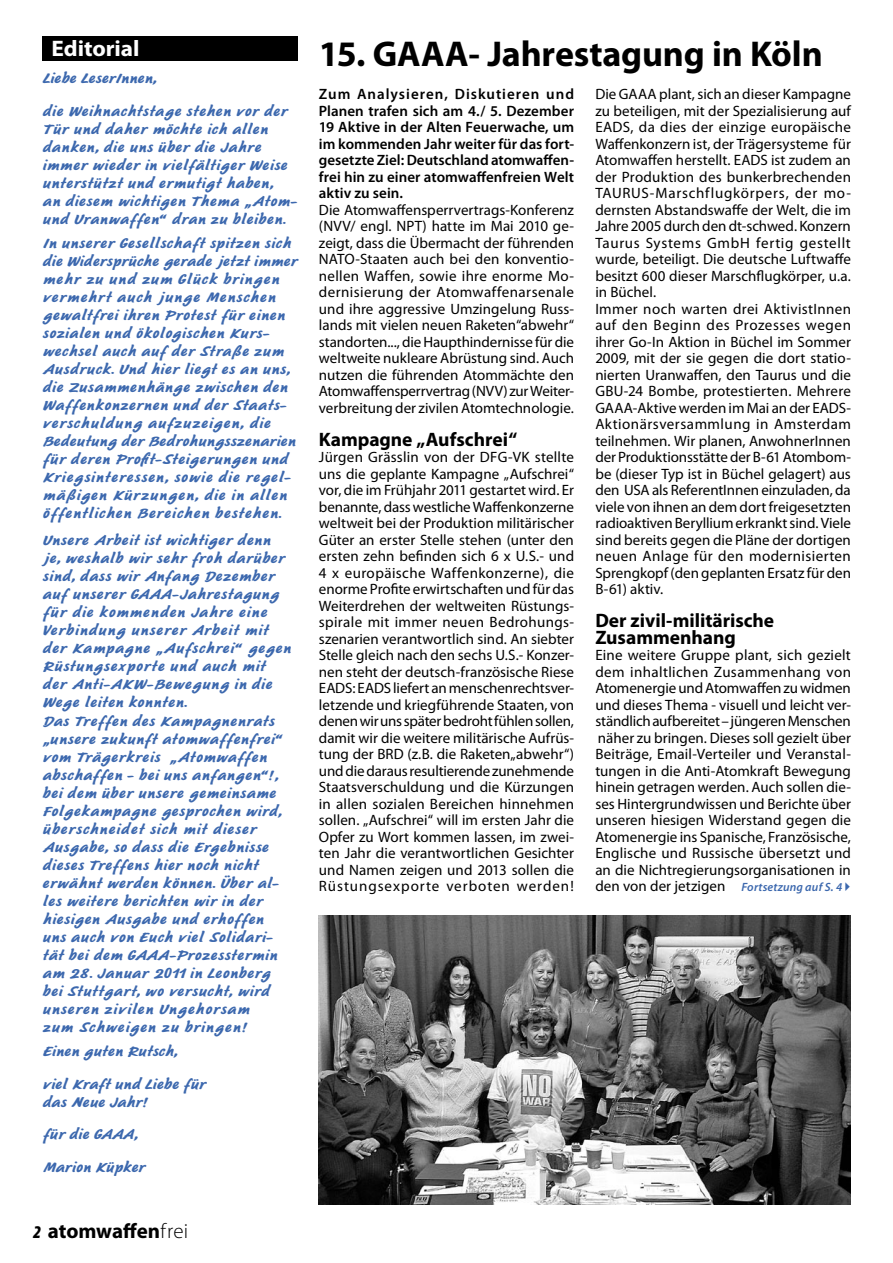
<style>
.page{position:relative;width:893px;height:1263px;background:#fff}
.page>*{position:absolute;margin:0;border:0;box-sizing:border-box;transform-origin:0 0}
._01_2__Headline{font:700 36px "Myriad Pro";letter-spacing:-.005em;color:#000}
.t1{font:700 22.5px "Myriad Pro";color:#fff;scale:1.04 1}
.atomwaffenfrei{font:700 21px "Myriad Pro";letter-spacing:-.005em;color:#000}
._01_3__Zwischenheadline{font:700 19.5px/16.5px "Myriad Pro";letter-spacing:-.005em;color:#000}
._01_Fließtext{font:700 19.5px "Myriad Pro";letter-spacing:-.005em;color:#000}
.t2{font:italic 900 condensed 18px "Myriad Pro";color:#000}
._01_Fließtext-2{font:15px/16.5px "Myriad Pro";letter-spacing:.005em;color:#000;text-align:justify}
._01_1__1_Absatz_Fließtext{font:600 15px/16.5px "Myriad Pro";letter-spacing:.005em;color:#000;text-align:justify}
.Editorial{font:700 14.4px/18px "Sayer Script MN";letter-spacing:.005em;color:#3c68ae;scale:1.19 1}
.Editorial-2{font:700 14.4px/18px "Sayer Script MN";letter-spacing:-.02em;color:#3c68ae;scale:1.19 1}
.Editorial-3{font:700 14.4px "Sayer Script MN";letter-spacing:-.025em;color:#3c68ae;scale:1.19 1}
.Editorial-4{font:700 14.4px "Sayer Script MN";letter-spacing:-.015em;color:#3c68ae;scale:1.19 1}
.s1{font-weight:300}
.s2{font-weight:600;font-style:italic;font-size:12px;color:#3c68ae}
</style>
<div class="page">
<div style="left:43px;top:36px;width:255px;height:25px;background:#000"></div>
<img style="left:319px;top:916px;width:531px;height:289px">
<p class="t1" style="left:52px;top:35px;width:86px">Editorial</p>
<p class="Editorial-3" style="left:43px;top:68px;width:98px">Liebe LeserInnen,</p>
<p class="Editorial" style="left:43px;top:102px;width:216px">die Weihnachtstage stehen vor der<br>Tür und daher möchte ich allen danken, die uns über die Jahre immer wieder in vielfältiger Weise unterstützt und ermutigt haben,<br>an diesem wichtigen Thema „Atom&shy;und Uranwaffen“ dran zu bleiben.</p>
<p class="Editorial" style="left:43px;top:234px;width:216px">In unserer Gesellschaft spitzen sich die Widersprüche gerade jetzt immer mehr zu und zum Glück bringen vermehrt auch junge Menschen gewaltfrei ihren Protest für einen sozialen und ökologischen Kurs&shy;wechsel auch auf der Straße zum Ausdruck. Und hier liegt es an uns, die Zusammenhänge zwischen den Waffenkonzernen und der Staats&shy;verschuldung aufzuzeigen, die Bedeutung der Bedrohungsszenarien für deren Profit-Steigerungen und Kriegsinteressen, sowie die regel&shy;mäßigen Kürzungen, die in allen öffentlichen Bereichen bestehen.</p>
<p class="Editorial" style="left:43px;top:531px;width:211px">Unsere Arbeit ist wichtiger denn je, weshalb wir sehr froh darüber sind, dass wir Anfang Dezember auf unserer GAAA-Jahrestagung für die kommenden Jahre eine<br>Verbindung unserer Arbeit mit der Kampagne „Aufschrei“ gegen<br>Rüstungsexporte und auch mit der Anti-AKW-Bewegung in die<br>Wege leiten konnten.</p>
<p class="Editorial" style="left:43px;top:712px;width:204px">Das Treffen des Kampagnenrats „unsere zukunft atomwaffenfrei“ vom Trägerkreis „Atomwaffen abschaffen - bei uns anfangen“!, bei dem über unsere gemeinsame<br>Folgekampagne gesprochen wird, überschneidet sich mit dieser<br>Ausgabe, so dass die Ergebnisse dieses Treffens hier noch nicht erwähnt werden können. Über al&shy;les weitere berichten wir in der hiesigen Ausgabe und erhoffen uns auch von Euch viel Solidari&shy;tät bei dem GAAA-Prozesstermin am 28. Januar 2011 in Leonberg bei Stuttgart, wo versucht, wird unseren zivilen Ungehorsam zum Schweigen zu bringen!</p>
<p class="Editorial-4" style="left:43px;top:1042px;width:115px">Einen guten Rutsch,</p>
<p class="Editorial-2" style="left:43px;top:1075px;width:139px">viel Kraft und Liebe für das Neue Jahr!</p>
<p class="Editorial-3" style="left:43px;top:1125px;width:82px">für die GAAA,</p>
<p class="Editorial-2" style="left:43px;top:1158px;width:88px">Marion Küpker</p>
<p class="t2" style="left:33px;top:1222px;width:10px">2</p>
<p class="atomwaffenfrei" style="left:48px;top:1219px;width:142px">atomwaffen<span class="s1">frei</span></p>
<p class="_01_2__Headline" style="left:319px;top:34px;width:505px">15. GAAA- Jahrestagung in Köln</p>
<p class="_01_1__1_Absatz_Fließtext" style="left:319px;top:86px;width:257px">Zum Analysieren, Diskutieren und Planen trafen sich am 4./ 5. Dezember 19 Aktive in der Alten Feuerwache, um im kommenden Jahr weiter für das fort&shy;gesetzte Ziel: Deutschland atomwaffen&shy;frei hin zu einer atomwaffenfreien Welt aktiv zu sein.</p>
<p class="_01_Fließtext-2" style="left:319px;top:202px;width:257px">Die Atomwaffensperrvertrags-Konferenz (NVV/ engl. NPT) hatte im Mai 2010 ge&shy;zeigt, dass die Übermacht der führenden NATO-Staaten auch bei den konventio&shy;nellen Waffen, sowie ihre enorme Mo&shy;dernisierung der Atomwaffenarsenale und ihre aggressive Umzingelung Russ&shy;lands mit vielen neuen Raketen“abwehr“ standorten..., die Haupthindernisse für die weltweite nukleare Abrüstung sind. Auch nutzen die führenden Atommächte den Atomwaffensperrvertrag (NVV) zur Weiter&shy;verbreitung der zivilen Atomtechnologie.</p>
<p class="_01_Fließtext" style="left:319px;top:428px;width:200px">Kampagne „Aufschrei“</p>
<p class="_01_Fließtext-2" style="left:319px;top:449px;width:257px">Jürgen Grässlin von der DFG-VK stellte uns die geplante Kampagne „Aufschrei“ vor, die im Frühjahr 2011 gestartet wird. Er benannte, dass westliche Waffenkonzerne weltweit bei der Produktion militärischer Güter an erster Stelle stehen (unter den ersten zehn befinden sich 6 x U.S.- und 4 x europäische Waffenkonzerne), die enorme Profite erwirtschaften und für das Weiterdrehen der weltweiten Rüstungs&shy;spirale mit immer neuen Bedrohungs&shy;szenarien verantwortlich sind. An siebter Stelle gleich nach den sechs U.S.- Konzer&shy;nen steht der deutsch-französische Riese EADS: EADS liefert an menschenrechtsver&shy;letzende und kriegführende Staaten, von denen wir uns später bedroht fühlen sollen, damit wir die weitere militärische Aufrüs&shy;tung der BRD (z.B. die Raketen„abwehr“) und die daraus resultierende zunehmende Staatsverschuldung und die Kürzungen in allen sozialen Bereichen hinnehmen sollen. „Aufschrei“ will im ersten Jahr die Opfer zu Wort kommen lassen, im zwei&shy;ten Jahr die verantwortlichen Gesichter und Namen zeigen und 2013 sollen die Rüstungsexporte verboten werden!</p>
<p class="_01_Fließtext-2" style="left:595px;top:86px;width:257px">Die GAAA plant, sich an dieser Kampagne zu beteiligen, mit der Spezialisierung auf EADS, da dies der einzige europäische Waffenkonzern ist, der Trägersysteme für Atomwaffen herstellt. EADS ist zudem an der Produktion des bunkerbrechenden TAURUS-Marschflugkörpers, der mo&shy;dernsten Abstandswaffe der Welt, die im Jahre 2005 durch den dt-schwed. Konzern Taurus Systems GmbH fertig gestellt wurde, beteiligt. Die deutsche Luftwaffe besitzt 600 dieser Marschflugkörper, u.a. in Büchel.</p>
<p class="_01_Fließtext-2" style="left:595px;top:301px;width:257px">Immer noch warten drei AktivistInnen auf den Beginn des Prozesses wegen ihrer Go-In Aktion in Büchel im Sommer 2009, mit der sie gegen die dort statio&shy;nierten Uranwaffen, den Taurus und die GBU-24 Bombe, protestierten. Mehrere GAAA-Aktive werden im Mai an der EADS-Aktionärsversammlung in Amsterdam teilnehmen. Wir planen, AnwohnerInnen der Produktionsstätte der B-61 Atombom&shy;be (dieser Typ ist in Büchel gelagert) aus den USA als ReferentInnen einzuladen, da viele von ihnen an dem dort freigesetzten radioaktiven Beryllium erkrankt sind. Viele sind bereits gegen die Pläne der dortigen neuen Anlage für den modernisierten Sprengkopf (den geplanten Ersatz für den B-61) aktiv.</p>
<p class="_01_3__Zwischenheadline" style="left:595px;top:613px;width:180px">Der zivil-militärische<br>Zusammenhang</p>
<p class="_01_Fließtext-2" style="left:595px;top:647px;width:257px">Eine weitere Gruppe plant, sich gezielt dem inhaltlichen Zusammenhang von Atomenergie und Atomwaffen zu widmen und dieses Thema - visuell und leicht ver&shy;ständlich aufbereitet – jüngeren Menschen näher zu bringen. Dieses soll gezielt über Beiträge, Email-Verteiler und Veranstal&shy;tungen in die Anti-Atomkraft Bewegung hinein getragen werden. Auch sollen die&shy;ses Hintergrundwissen und Berichte über unseren hiesigen Widerstand gegen die Atomenergie ins Spanische, Französische, Englische und Russische übersetzt und an die Nichtregierungsorganisationen in den von der jetzigen <span class="s2">Fortsetzung auf S. 4</span></p>
</div>
